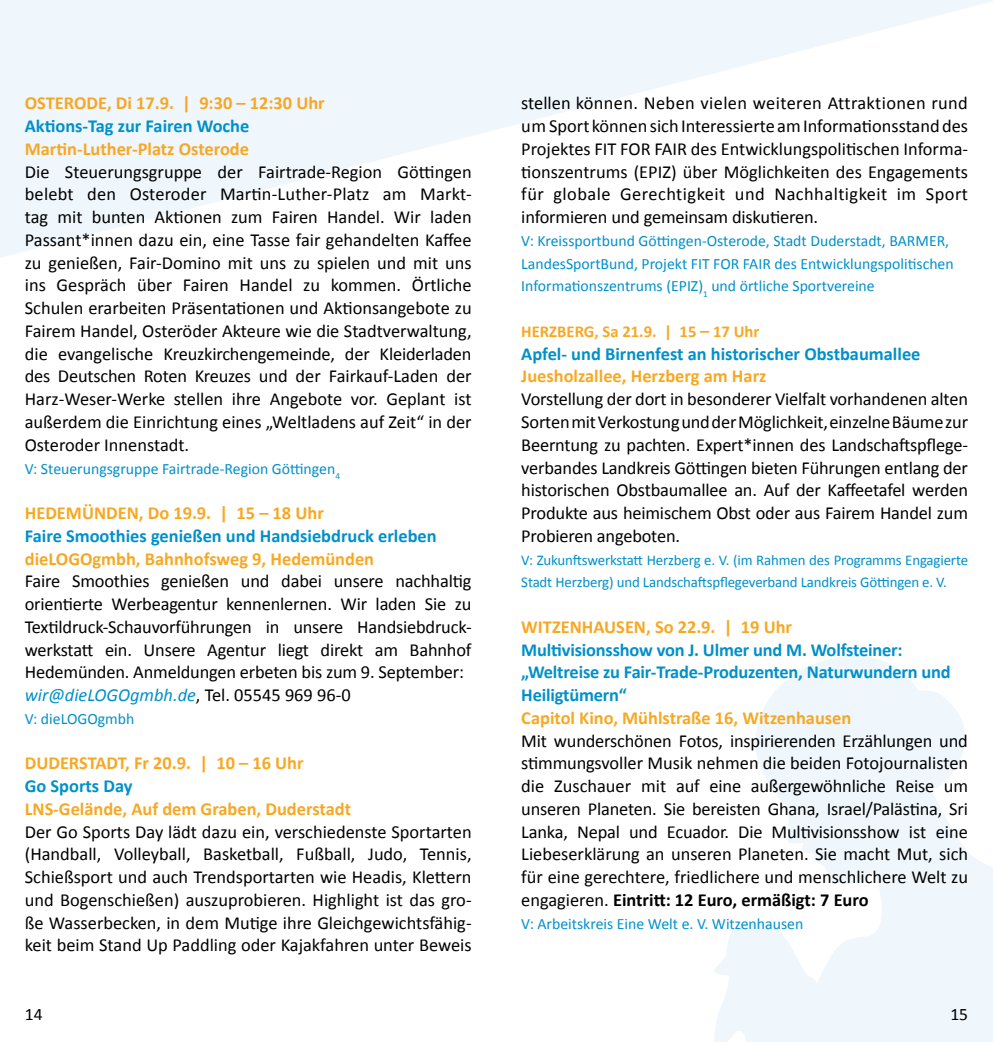
<style>
.page{position:relative;width:993px;height:1042px;background:#fff}
.page>*{position:absolute;margin:0;border:0;box-sizing:border-box;transform-origin:0 0}
.t1{font:18.38px/22.8px "Calibri";letter-spacing:-.01em;color:#000;text-align:justify}
.t2{font:700 18.38px "Calibri";color:#f7a823}
.t3{font:700 18.38px/22.8px "Calibri";letter-spacing:-.01em;color:#0090c9}
.t4{font:17.5px "Calibri";color:#000}
.t5{font:700 16.62px "Calibri";color:#f7a823}
.t6{font:15.75px/22.8px "Calibri";color:#0090c9}
.t7{font:14.88px/22.8px "Calibri";letter-spacing:-.01em;color:#0090c9}
.s1{font-style:italic;color:#0090c9}
.s2{font-size:18.38px}
.s3{font-weight:700}
</style>
<div class="page">
<svg style="left:0;top:0;width:992px;height:258px;fill:#eff6fc"></svg>
<svg style="left:714px;top:656px;width:278px;height:386px;fill:#eff6fc"></svg>
<p class="t2" style="left:25px;top:92px;width:301px">OSTERODE, Di 17.9. | 9:30 – 12:30 Uhr</p>
<p class="t3" style="left:25px;top:115px;width:226px">Aktions-Tag zur Fairen Woche</p>
<p class="t2" style="left:25px;top:137px;width:226px">Martin-Luther-Platz Osterode</p>
<p class="t1" style="left:25px;top:160px;width:448px">Die Steuerungsgruppe der Fairtrade-Region Göttingen belebt den Osteroder Martin-Luther-Platz am Markt&shy;tag mit bunten Aktionen zum Fairen Handel. Wir laden Passant*innen dazu ein, eine Tasse fair gehandelten Kaffee zu genießen, Fair-Domino mit uns zu spielen und mit uns ins Gespräch über Fairen Handel zu kommen. Örtliche Schulen erarbeiten Präsentationen und Aktionsangebote zu Fairem Handel, Osteröder Akteure wie die Stadtverwaltung, die evangelische Kreuzkirchengemeinde, der Kleiderladen des Deutschen Roten Kreuzes und der Fairkauf-Laden der Harz-Weser-Werke stellen ihre Angebote vor. Geplant ist außerdem die Einrichtung eines „Weltladens auf Zeit“ in der Osteroder Innenstadt.</p>
<p class="t6" style="left:25px;top:457px;width:316px">V: Steuerungsgruppe Fairtrade-Region Göttingen<sub>4</sub></p>
<p class="t2" style="left:25px;top:501px;width:300px">HEDEMÜNDEN, Do 19.9. | 15 – 18 Uhr</p>
<p class="t3" style="left:25px;top:524px;width:413px">Faire Smoothies genießen und Handsiebdruck erleben</p>
<p class="t2" style="left:25px;top:547px;width:351px">dieLOGOgmbh, Bahnhofsweg 9, Hedemünden</p>
<p class="t1" style="left:25px;top:570px;width:448px;text-align:left">Faire Smoothies genießen und dabei unsere nachhaltig orientierte Werbeagentur kennenlernen. Wir laden Sie zu Textildruck-Schauvorführungen in unsere Handsiebdruck&shy;werkstatt ein. Unsere Agentur liegt direkt am Bahnhof Hedemünden. Anmeldungen erbeten bis zum 9. September: <span class="s1">wir@dieLOGOgmbh.de</span>, Tel. 05545 969 96-0</p>
<p class="t6" style="left:25px;top:707px;width:111px">V: dieLOGOgmbh</p>
<p class="t2" style="left:25px;top:751px;width:280px">DUDERSTADT, Fr 20.9. | 10 – 16 Uhr</p>
<p class="t3" style="left:25px;top:774px;width:109px">Go Sports Day</p>
<p class="t2" style="left:25px;top:797px;width:327px">LNS-Gelände, Auf dem Graben, Duderstadt</p>
<p class="t1" style="left:25px;top:820px;width:448px">Der Go Sports Day lädt dazu ein, verschiedenste Sportarten (Handball, Volleyball, Basketball, Fußball, Judo, Tennis, Schießsport und auch Trendsportarten wie Headis, Klettern und Bogenschießen) auszuprobieren. Highlight ist das gro&shy;ße Wasserbecken, in dem Mutige ihre Gleichgewichtsfähig&shy;keit beim Stand Up Paddling oder Kajakfahren unter Beweis</p>
<p class="t1" style="left:521px;top:92px;width:448px">stellen können. Neben vielen weiteren Attraktionen rund um Sport können sich Interessierte am Informationsstand des Projektes FIT FOR FAIR des Entwicklungspolitischen Informa&shy;tionszentrums (EPIZ) über Möglichkeiten des Engagements für globale Gerechtigkeit und Nachhaltigkeit im Sport informieren und gemeinsam diskutieren.</p>
<p class="t6" style="left:521px;top:229px;width:434px">V: Kreissportbund Göttingen-Osterode, Stadt Duderstadt, BARMER,<br>LandesSportBund, Projekt FIT FOR FAIR des Entwicklungspolitischen<br>Informationszentrums (EPIZ)<sub>1</sub> und örtliche Sportvereine</p>
<p class="t5" style="left:521px;top:321px;width:239px">HERZBERG, Sa 21.9. | 15 <span class="s2">–</span> 17 Uhr</p>
<p class="t3" style="left:521px;top:342px;width:400px">Apfel- und Birnenfest an historischer Obstbaumallee</p>
<p class="t2" style="left:521px;top:365px;width:246px">Juesholzallee, Herzberg am Harz</p>
<p class="t1" style="left:521px;top:388px;width:448px">Vorstellung der dort in besonderer Vielfalt vorhandenen alten Sorten mit Verkostung und der Möglichkeit, einzelne Bäume zur Beerntung zu pachten. Expert*innen des Landschaftspflege&shy;verbandes Landkreis Göttingen bieten Führungen entlang der historischen Obstbaumallee an. Auf der Kaffeetafel werden Produkte aus heimischem Obst oder aus Fairem Handel zum Probieren angeboten.</p>
<p class="t7" style="left:521px;top:548px;width:448px">V: Zukunftswerkstatt Herzberg e. V. (im Rahmen des Programms Engagierte<br>Stadt Herzberg) und Landschaftspflegeverband Landkreis Göttingen e. V.</p>
<p class="t2" style="left:521px;top:615px;width:272px">WITZENHAUSEN, So 22.9. | 19 Uhr</p>
<p class="t3" style="left:521px;top:638px;width:431px">Multivisionsshow von J. Ulmer und M. Wolfsteiner: „Weltreise zu Fair-Trade-Produzenten, Naturwundern und<br>Heiligtümern“</p>
<p class="t2" style="left:521px;top:706px;width:331px">Capitol Kino, Mühlstraße 16, Witzenhausen</p>
<p class="t1" style="left:521px;top:729px;width:448px">Mit wunderschönen Fotos, inspirierenden Erzählungen und stimmungsvoller Musik nehmen die beiden Fotojournalisten die Zuschauer mit auf eine außergewöhnliche Reise um unseren Planeten. Sie bereisten Ghana, Israel/Palästina, Sri Lanka, Nepal und Ecuador. Die Multivisionsshow ist eine Liebeserklärung an unseren Planeten. Sie macht Mut, sich für eine gerechtere, friedlichere und menschlichere Welt zu engagieren. <span class="s3">Eintritt: 12 Euro, ermäßigt: 7 Euro</span></p>
<p class="t6" style="left:521px;top:912px;width:283px">V: Arbeitskreis Eine Welt e. V. Witzenhausen</p>
<p class="t4" style="left:25px;top:1003px;width:19px">14</p>
<p class="t4" style="left:950px;top:1003px;width:19px">15</p>
</div>
